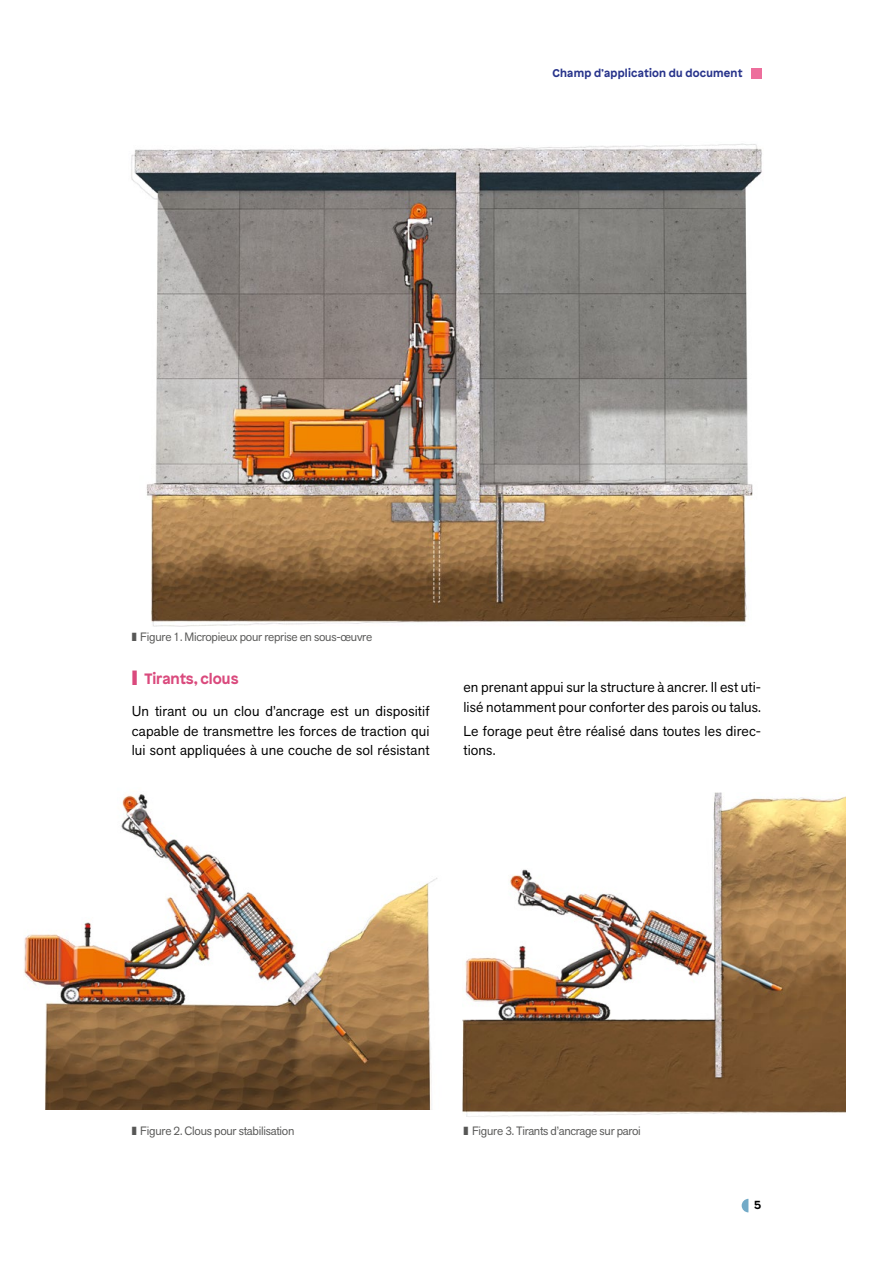
<style>
.page{position:relative;width:893px;height:1263px;background:#fff}
.page>*{position:absolute;margin:0;border:0;box-sizing:border-box;transform-origin:0 0}
.t1{font:700 15px "Patron";color:#da4a7d}
.t2{font:14.25px/19.5px "Akzid Grtsk Next";letter-spacing:.01em;color:#000}
.t3{font:12px "Akzid Grtsk Next";letter-spacing:-.02em;color:#575756}
.t4{font:700 11.7px "Patron";color:#000}
.t5{font:700 11.25px "Patron";letter-spacing:.02em;color:#28348b}
</style>
<div class="page">
<svg style="left:742px;top:1199px;width:6px;height:13px"></svg>
<div style="left:751px;top:68px;width:10px;height:11px;background:#ed6e9c"></div>
<img style="left:131px;top:143px;width:631px;height:484px">
<img style="left:24px;top:794px;width:414px;height:316px">
<img style="left:462px;top:792px;width:384px;height:325px">
<p class="t5" style="left:553px;top:64px;width:191px">Champ d’application du document</p>
<p class="t3" style="left:132px;top:629px;width:242px">❚ Figure 1. Micropieux pour reprise en sous-œuvre</p>
<p class="t1" style="left:132px;top:666px;width:108px">❙ Tirants, clous</p>
<p class="t2" style="left:132px;top:701px;width:299px;text-align:justify">Un tirant ou un clou d’ancrage est un dispositif capable de transmettre les forces de traction qui lui sont appliquées à une couche de sol résistant</p>
<p class="t2" style="left:463px;top:677px;width:299px">en prenant appui sur la structure à ancrer. Il est uti&shy;lisé notamment pour conforter des parois ou talus.</p>
<p class="t2" style="left:463px;top:721px;width:299px">Le forage peut être réalisé dans toutes les direc&shy;tions.</p>
<p class="t3" style="left:132px;top:1123px;width:164px">❚ Figure 2. Clous pour stabilisation</p>
<p class="t3" style="left:463px;top:1123px;width:179px">❚ Figure 3. Tirants d’ancrage sur paroi</p>
<p class="t4" style="left:754px;top:1196px;width:9px">5</p>
</div>
